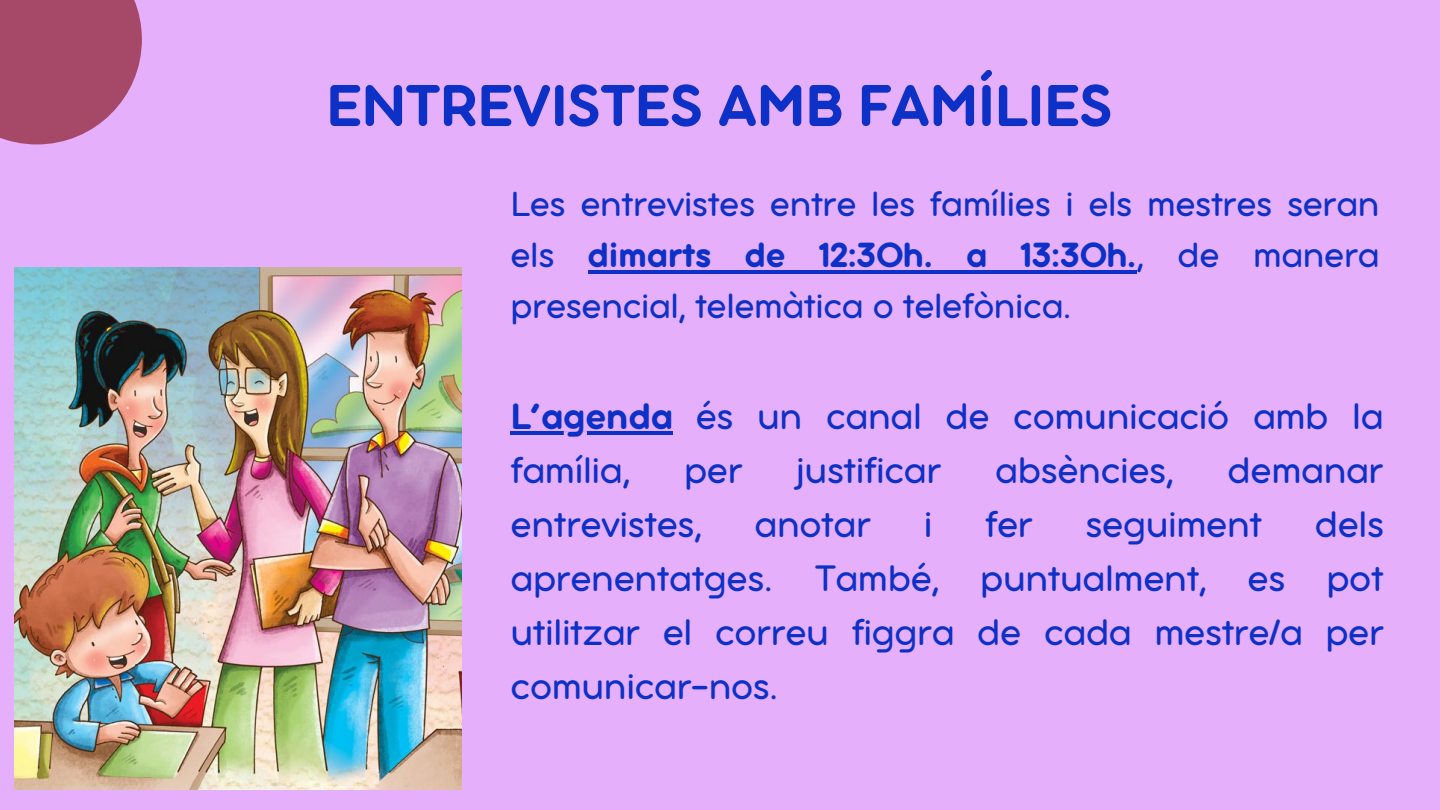
<style>
.page{position:relative;width:1440px;height:810px;background:#e6affc}
.page>*{position:absolute;margin:0;border:0;box-sizing:border-box;transform-origin:0 0}
.t1{font:64.2px "Aristotelica Pro Tx Bld";letter-spacing:-.01em;color:#0d30c6}
.t2{font:40px/54px "Aristotelica Pro Tx";letter-spacing:-.01em;color:#0d30c6}
.t3{font:38px "Aristotelica Pro Tx";letter-spacing:-.01em;color:#0d30c6}
.t4{font:38px "Aristotelica Pro Tx Bld";letter-spacing:-.01em;color:#0d30c6}
.s1{font-family:"Aristotelica Pro Tx"}
.s2{font-family:"Aristotelica Pro Tx Bld"}
</style>
<div class="page">
<svg style="left:0;top:0;width:142px;height:144px"></svg>
<img style="left:14px;top:268px;width:447px;height:522px">
<hr style="left:511px;top:431px;width:162px;height:4px;background:#0d30c6">
<hr style="left:588px;top:270px;width:548px;height:3px;background:#0d30c6">
<h1 class="t1" style="left:326px;top:85px;width:789px">ENTREVISTES AMB FAMÍLIES</h1>
<p class="t3" style="left:511px;top:192px;width:871px">Les entrevistes entre les famílies i els mestres seran</p>
<p class="t4" style="left:511px;top:243px;width:871px"><span class="s1">els</span> dimarts de 12:30h. a 13:30h.<span class="s1">, de manera</span></p>
<p class="t3" style="left:511px;top:294px;width:564px">presencial, telemàtica o telefònica.</p>
<p class="t2" style="left:511px;top:393px;width:875px"><span class="s2">L’agenda</span> és un canal de comunicació amb la família,</p>
<p class="t2" style="left:684px;top:447px;width:60px">per</p>
<p class="t2" style="left:797px;top:447px;width:146px">justificar</p>
<p class="t2" style="left:995px;top:447px;width:180px">absències,</p>
<p class="t2" style="left:1228px;top:447px;width:158px">demanar</p>
<p class="t2" style="left:511px;top:501px;width:193px">entrevistes,</p>
<p class="t2" style="left:755px;top:501px;width:118px">anotar</p>
<p class="t2" style="left:924px;top:501px;width:10px">i</p>
<p class="t2" style="left:985px;top:501px;width:49px">fer</p>
<p class="t2" style="left:1086px;top:501px;width:178px">seguiment</p>
<p class="t2" style="left:511px;top:501px;width:875px;text-align:justify;text-indent:804px">dels aprenentatges. També, puntualment, es pot utilitzar el correu figgra de cada mestre/a per comunicar-nos.</p>
</div>
